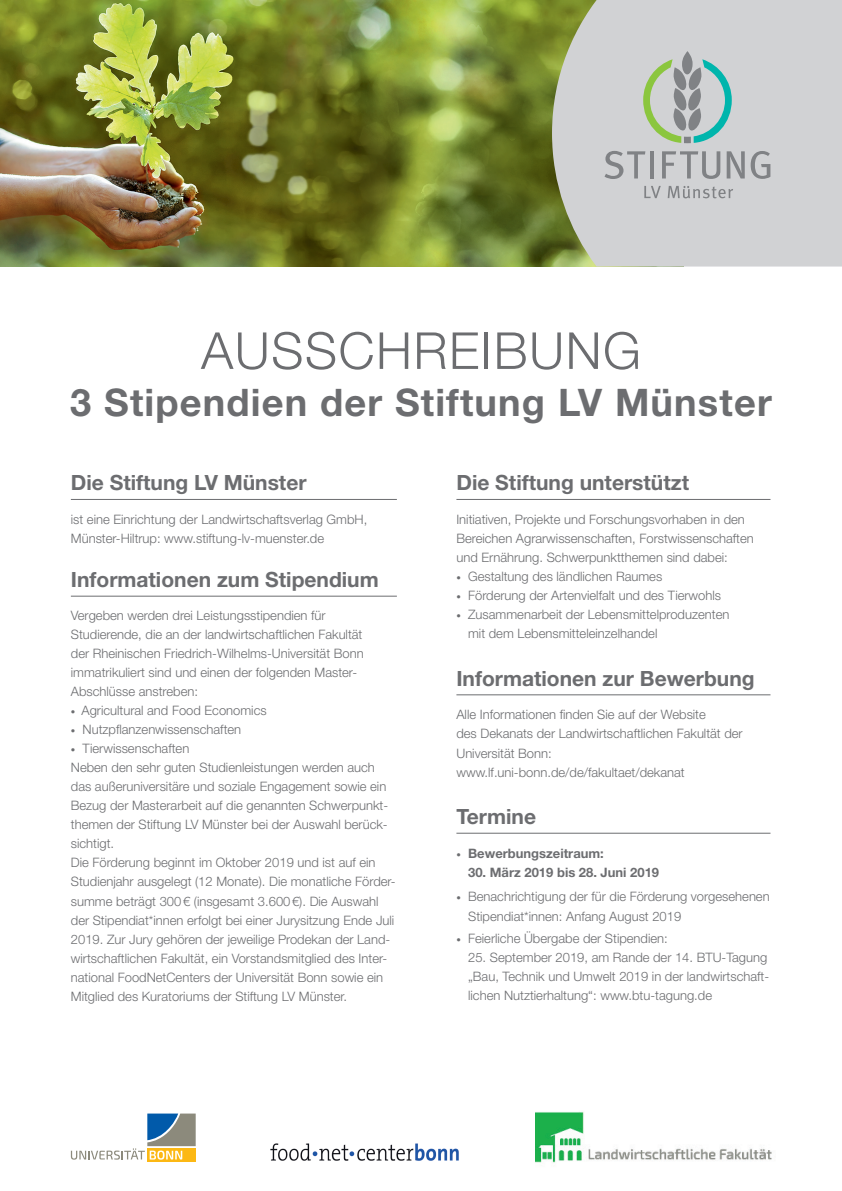
<style>
.page{position:relative;width:842px;height:1191px;background:#fff}
.page>*{position:absolute;margin:0;border:0;box-sizing:border-box;transform-origin:0 0}
.t1{font:300 51px "Helvetica Neue LT Pro";letter-spacing:.03em;color:#6c6d70}
.t2{font:700 38px "Helvetica Neue LT Pro";letter-spacing:.03em;color:#6c6d70}
.t3{font:700 21px "Helvetica Neue LT Pro";color:#6c6d70}
.t4{font:300 13px/19px "Helvetica Neue LT Pro";color:#6c6d70}
.t5{font:700 13px "Helvetica Neue LT Pro";color:#6c6d70}
.s1{font-size:9px}
.s2{font-weight:300;font-size:9px}
</style>
<div class="page">
<hr style="left:71px;top:499px;width:326px;height:1px;background:#6c6d70">
<hr style="left:71px;top:595px;width:326px;height:1px;background:#6c6d70">
<svg style="left:147px;top:1159px;width:49px;height:2px"></svg>
<svg style="left:71px;top:1113px;width:125px;height:46px"></svg>
<img style="left:0;top:0;width:552px;height:266px">
<div style="left:552px;top:0;width:290px;height:266px;background:#d1d2d4"></div>
<svg style="left:644px;top:186px;width:17px;height:12px"></svg>
<svg style="left:668px;top:186px;width:65px;height:12px"></svg>
<svg style="left:604px;top:151px;width:41px;height:28px"></svg>
<hr style="left:650px;top:151px;width:4px;height:27px;background:#808285">
<svg style="left:662px;top:151px;width:58px;height:28px;background:#b6b7ba"></svg>
<svg style="left:727px;top:151px;width:18px;height:27px"></svg>
<svg style="left:751px;top:151px;width:19px;height:28px"></svg>
<svg style="left:643px;top:51px;width:89px;height:92px;background:#abc1b6"></svg>
<img style="left:270px;top:1143px;width:189px;height:18px">
<hr style="left:456px;top:499px;width:314px;height:1px;background:#6c6d70">
<hr style="left:456px;top:694px;width:314px;height:1px;background:#6c6d70">
<hr style="left:456px;top:832px;width:314px;height:1px;background:#6c6d70">
<img style="left:535px;top:1112px;width:237px;height:51px">
<h1 class="t1" style="left:201px;top:319px;width:441px">AUSSCHREIBUNG</h1>
<h2 class="t2" style="left:70px;top:378px;width:703px">3 Stipendien der Stiftung LV Münster</h2>
<h3 class="t3" style="left:71px;top:470px;width:237px">Die Stiftung LV Münster</h3>
<p class="t4" style="left:71px;top:509px;width:298px">ist eine Einrichtung der Landwirtschaftsverlag GmbH,<br>Münster-Hiltrup: www.stiftung-lv-muenster.de</p>
<h3 class="t3" style="left:71px;top:566px;width:309px">Informationen zum Stipendium</h3>
<p class="t4" style="left:71px;top:606px;width:294px">Vergeben werden drei Leistungsstipendien für Studierende, die an der landwirtschaftlichen Fakultät der Rheinischen Friedrich-Wilhelms-Universität Bonn immatrikuliert sind und einen der folgenden Master-Abschlüsse anstreben:</p>
<p class="t4" style="left:71px;top:701px;width:197px"><span class="s1">•</span> Agricultural and Food Economics</p>
<p class="t4" style="left:71px;top:720px;width:172px"><span class="s1">•</span> Nutzpflanzenwissenschaften</p>
<p class="t4" style="left:71px;top:739px;width:326px"><span class="s1">•</span> Tierwissenschaften<br>Neben den sehr guten Studienleistungen werden auch das außeruniversitäre und soziale Engagement sowie ein Bezug der Masterarbeit auf die genannten Schwerpunkt&shy;themen der Stiftung LV Münster bei der Auswahl berück&shy;sichtigt.<br>Die Förderung beginnt im Oktober 2019 und ist auf ein Studienjahr ausgelegt (12 Monate). Die monatliche Förder&shy;summe beträgt 300 € (insgesamt 3.600 €). Die Auswahl der Stipendiat*innen erfolgt bei einer Jurysitzung Ende Juli 2019. Zur Jury gehören der jeweilige Prodekan der Land&shy;wirtschaftlichen Fakultät, ein Vorstandsmitglied des Inter&shy;national FoodNetCenters der Universität Bonn sowie ein Mitglied des Kuratoriums der Stiftung LV Münster.</p>
<h3 class="t3" style="left:456px;top:470px;width:234px">Die Stiftung unterstützt</h3>
<p class="t4" style="left:456px;top:509px;width:299px">Initiativen, Projekte und Forschungsvorhaben in den<br>Bereichen Agrarwissenschaften, Forstwissenschaften und Ernährung. Schwerpunktthemen sind dabei:</p>
<p class="t4" style="left:456px;top:566px;width:207px"><span class="s1">•</span> Gestaltung des ländlichen Raumes</p>
<p class="t4" style="left:456px;top:585px;width:266px"><span class="s1">•</span> Förderung der Artenvielfalt und des Tierwohls</p>
<p class="t4" style="left:468px;top:605px;width:263px;text-indent:-12px"><span class="s1">•</span> Zusammenarbeit der Lebensmittelproduzenten mit dem Lebensmitteleinzelhandel</p>
<h3 class="t3" style="left:456px;top:665px;width:300px">Informationen zur Bewerbung</h3>
<p class="t4" style="left:456px;top:704px;width:288px">Alle Informationen finden Sie auf der Website<br>des Dekanats der Landwirtschaftlichen Fakultät der Universität Bonn: www.lf.uni-bonn.de/de/fakultaet/dekanat</p>
<h3 class="t3" style="left:456px;top:803px;width:81px">Termine</h3>
<p class="t5" style="left:456px;top:844px;width:149px"><span class="s2">•</span> Bewerbungszeitraum:</p>
<p class="t5" style="left:468px;top:863px;width:192px">30. März 2019 bis 28. Juni 2019</p>
<p class="t4" style="left:468px;top:887px;width:303px;text-indent:-12px"><span class="s1">•</span> Benachrichtigung der für die Förderung vorgesehenen<br>Stipendiat*innen: Anfang August 2019</p>
<p class="t4" style="left:456px;top:928px;width:213px"><span class="s1">•</span> Feierliche Übergabe der Stipendien:</p>
<p class="t4" style="left:468px;top:947px;width:302px">25. September 2019, am Rande der 14. BTU-Tagung „Bau, Technik und Umwelt 2019 in der landwirtschaft&shy;lichen Nutztierhaltung“: www.btu-tagung.de</p>
</div>
